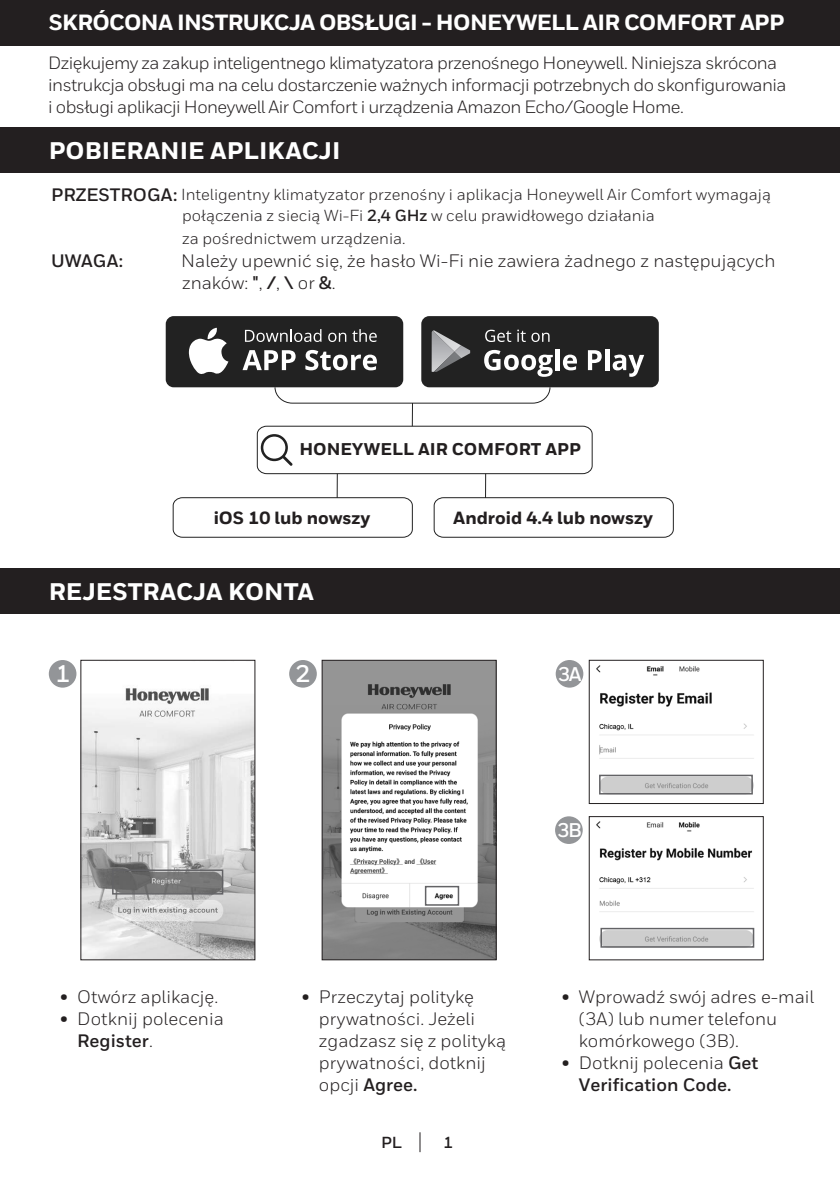
<style>
.page{position:relative;width:840px;height:1191px;background:#fff}
.page>*{position:absolute;margin:0;border:0;box-sizing:border-box;transform-origin:0 0}
.t1{font:800 24px "Honeywell Sans";color:#fff}
.t2{font:700 24px "Honeywell Sans";color:#fff}
.t3{font:800 22px "Honeywell Sans";letter-spacing:-.03em;color:#fff}
.t4{font:700 19.8px "Honeywell Sans";color:#fff}
.t5{font:18px/22px "Honeywell Sans";color:#231f20}
.t6{font:700 18px/22px "Honeywell Sans";color:#231f20;text-align:center}
.t7{font:17.8px/22px "Honeywell Sans";letter-spacing:-.03em;color:#231f20}
.t8{font:800 17.6px "Honeywell Sans";color:#231f20}
.t9{font:800 17px "Honeywell Sans";color:#231f20}
.t10{font:16px "Honeywell Sans";color:#231f20}
.t11{font:700 16px "Honeywell Sans";color:#231f20}
.s1{font-weight:700;font-size:18px}
.s2{font-weight:700}
.s3{font-weight:400}
</style>
<div class="page">
<svg style="left:419px;top:1132px;width:1px;height:20px"></svg>
<div style="left:0;top:0;width:839px;height:45px;background:#231f20"></div>
<div style="left:0;top:128px;width:839px;height:45px;background:#231f20"></div>
<div style="left:0;top:568px;width:839px;height:46px;background:#231f20"></div>
<div style="left:166px;top:316px;width:237px;height:71px;background:#222;border-radius:8px"></div>
<div style="left:421px;top:316px;width:237px;height:71px;background:#222;border-radius:8px"></div>
<svg style="left:188px;top:327px;width:40px;height:47px"></svg>
<svg style="left:245px;top:329px;width:76px;height:13px"></svg>
<svg style="left:328px;top:333px;width:18px;height:9px"></svg>
<svg style="left:352px;top:329px;width:24px;height:13px"></svg>
<svg style="left:242px;top:350px;width:53px;height:20px"></svg>
<svg style="left:305px;top:350px;width:71px;height:20px"></svg>
<svg style="left:485px;top:330px;width:26px;height:12px"></svg>
<svg style="left:517px;top:329px;width:8px;height:13px"></svg>
<svg style="left:531px;top:333px;width:18px;height:9px"></svg>
<svg style="left:484px;top:350px;width:68px;height:27px"></svg>
<hr style="left:555px;top:349px;width:4px;height:21px;background:#fff">
<svg style="left:562px;top:354px;width:14px;height:16px"></svg>
<svg style="left:587px;top:350px;width:14px;height:20px"></svg>
<div style="left:604px;top:349px;width:5px;height:21px;background:#fff"></div>
<svg style="left:612px;top:354px;width:32px;height:23px"></svg>
<svg style="left:172px;top:425px;width:501px;height:113px"></svg>
<svg style="left:261px;top:386px;width:289px;height:112px"></svg>
<svg style="left:431px;top:330px;width:39px;height:42px"></svg>
<img style="left:596px;top:821px;width:159px;height:127px">
<div style="left:588px;top:816px;width:175px;height:144px;border:1px solid #231f20"></div>
<div style="left:555px;top:660px;width:28px;height:27px;background:#939598;border-radius:50%"></div>
<div style="left:554px;top:816px;width:28px;height:28px;background:#939598;border-radius:50%"></div>
<img style="left:596px;top:665px;width:158px;height:130px">
<div style="left:588px;top:660px;width:175px;height:144px;border:1px solid #231f20"></div>
<div style="left:598px;top:774px;width:154px;height:20px;border:2px solid #636366"></div>
<div style="left:600px;top:927px;width:153px;height:20px;border:2px solid #636366"></div>
<img style="left:323px;top:662px;width:171px;height:296px">
<div style="left:321px;top:660px;width:175px;height:300px;border:1px solid #231f20"></div>
<div style="left:424px;top:886px;width:35px;height:19px;border:2px solid #636366"></div>
<div style="left:289px;top:660px;width:27px;height:27px;background:#939598;border-radius:50%"></div>
<img style="left:83px;top:688px;width:170px;height:270px">
<div style="left:81px;top:660px;width:174px;height:300px;border:1px solid #231f20"></div>
<div style="left:49px;top:660px;width:27px;height:27px;background:#939598;border-radius:50%"></div>
<div style="left:112px;top:869px;width:111px;height:25px;border:2px solid #636366"></div>
<p class="t3" style="left:49px;top:9px;width:736px">SKRÓCONA INSTRUKCJA OBSŁUGI - HONEYWELL AIR COMFORT APP</p>
<p class="t7" style="left:48px;top:52px;width:739px">Dziękujemy za zakup inteligentnego klimatyzatora przenośnego Honeywell. Niniejsza skrócona instrukcja obsługi ma na celu dostarczenie ważnych informacji potrzebnych do skonfigurowania i obsługi aplikacji Honeywell Air Comfort i urządzenia Amazon Echo/Google Home.</p>
<p class="t1" style="left:49px;top:136px;width:293px">POBIERANIE APLIKACJI</p>
<p class="t10" style="left:51px;top:185px;width:721px"><span class="s1">PRZESTROGA:</span> Inteligentny klimatyzator przenośny i aplikacja Honeywell Air Comfort wymagają</p>
<p class="t10" style="left:182px;top:206px;width:474px">połączenia z siecią Wi-Fi <span class="s2">2,4 GHz</span> w celu prawidłowego działania</p>
<p class="t10" style="left:182px;top:229px;width:225px">za pośrednictwem urządzenia.</p>
<p class="t6" style="left:51px;top:250px;width:74px">UWAGA:</p>
<p class="t5" style="left:181px;top:250px;width:595px">Należy upewnić się, że hasło Wi-Fi nie zawiera żadnego z następujących</p>
<p class="t5" style="left:182px;top:272px;width:155px">znaków: <span class="s2">"</span>, <span class="s2">/</span>, <span class="s2">\</span> or <span class="s2">&amp;</span>.</p>
<p class="t9" style="left:299px;top:438px;width:283px">HONEYWELL AIR COMFORT APP</p>
<p class="t8" style="left:213px;top:507px;width:158px">iOS 10 lub nowszy</p>
<p class="t8" style="left:453px;top:507px;width:201px">Android 4.4 lub nowszy</p>
<p class="t1" style="left:49px;top:576px;width:266px">REJESTRACJA KONTA</p>
<p class="t2" style="left:56px;top:659px;width:16px">1</p>
<p class="t2" style="left:295px;top:659px;width:16px">2</p>
<p class="t4" style="left:557px;top:661px;width:25px">3A</p>
<p class="t4" style="left:556px;top:818px;width:27px">3B</p>
<p class="t5" style="left:60px;top:985px;width:159px"><span class="s2">•</span> Otwórz aplikację.</p>
<p class="t5" style="left:77px;top:1007px;width:148px;text-indent:-17px"><span class="s2">•</span> Dotknij polecenia<br><span class="s2">Register</span>.</p>
<p class="t5" style="left:319px;top:985px;width:188px;text-indent:-17px"><span class="s2">•</span> Przeczytaj politykę prywatności. Jeżeli zgadzasz się z polityką prywatności, dotknij opcji <span class="s2">Agree.</span></p>
<p class="t5" style="left:578px;top:985px;width:237px;text-indent:-17px"><span class="s2">•</span> Wprowadź swój adres e-mail (3A) lub numer telefonu komórkowego (3B).</p>
<p class="t6" style="left:561px;top:1052px;width:198px">• <span class="s3">Dotknij polecenia</span> Get<br>Verification Code.</p>
<p class="t11" style="left:381px;top:1132px;width:23px">PL</p>
<p class="t11" style="left:443px;top:1132px;width:11px">1</p>
</div>
